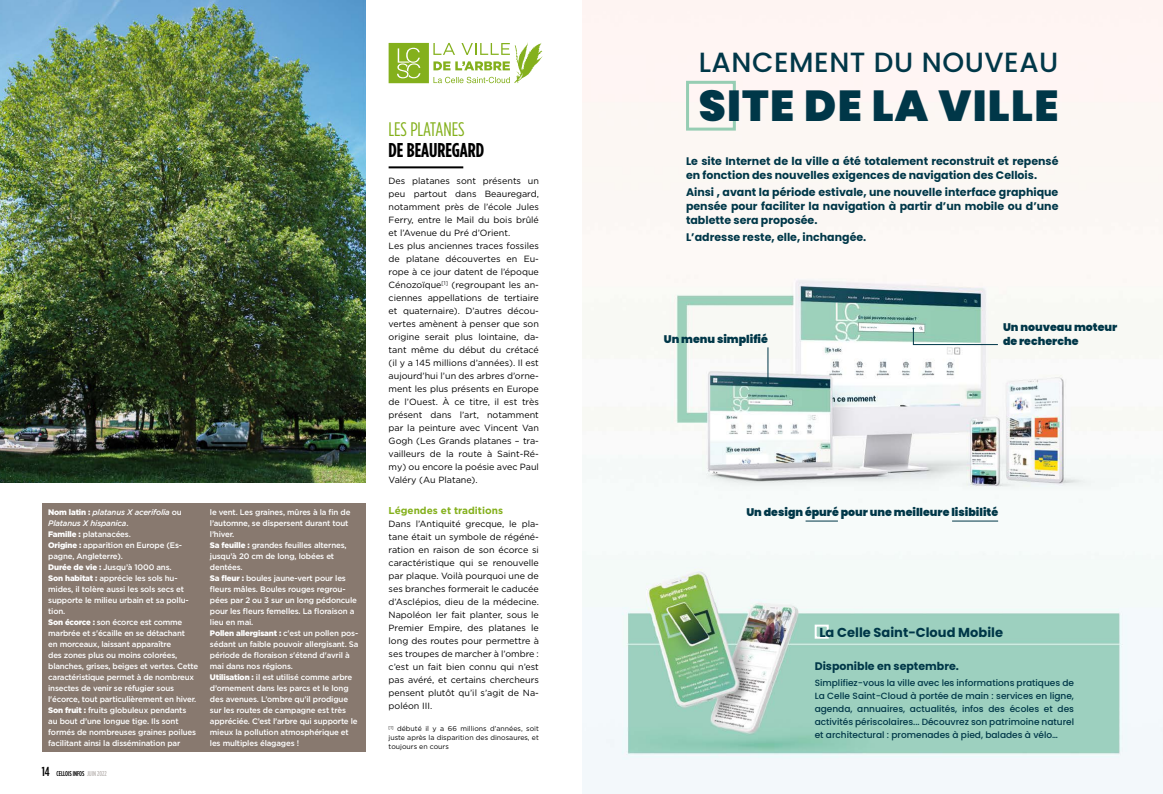
<style>
.page{position:relative;width:1163px;height:794px;background:#fff}
.page>*{position:absolute;margin:0;border:0;box-sizing:border-box;transform-origin:0 0}
.t1{font:900 43.3px "Poppins";letter-spacing:.03em;color:#003748}
.t2{font:500 27.8px "Poppins";letter-spacing:.02em;color:#003748}
.t3{font:700 20px "Gotham Condensed";color:#000}
.t4{font:19.6px "Gotham Condensed";color:#84b01c}
.t5{font:700 13px "Poppins";color:#003748}
.t6{font:700 11px/14px "Poppins";color:#003748}
.t7{font:900 11px/14px "Poppins";color:#003748}
.t8{font:700 10px "Gotham";color:#84b01c}
.t9{font:9px/13px "Gotham";color:#000}
.t10{font:500 9px/13px "Poppins";color:#003748;text-align:justify}
.t11{font:500 8px/11px "Gotham";letter-spacing:-.02em;color:#fff}
.t12{font:7px/9px "Gotham";color:#000;text-align:justify}
.t13{font:500 7px "Gotham Condensed";color:#000}
.s1{font-weight:900}
.s2{font-style:italic}
.s3{font-size:13px}
.s4{color:#bbb6b3}
</style>
<div class="page">
<img style="left:582px;top:0;width:580px;height:794px">
<div style="left:686px;top:81px;width:49px;height:50px;border:3px solid #96cdb3"></div>
<div style="left:814px;top:624px;width:14px;height:14px;border:2px solid #fff"></div>
<hr style="left:767px;top:347px;width:1px;height:36px;background:#003748">
<svg style="left:912px;top:327px;width:86px;height:18px"></svg>
<hr style="left:805px;top:521px;width:32px;height:1px;background:#003748">
<hr style="left:951px;top:521px;width:46px;height:1px;background:#003748">
<img style="left:0;top:0;width:366px;height:482px">
<svg style="left:388px;top:43px;width:154px;height:40px"></svg>
<hr style="left:388px;top:166px;width:75px;height:2px;background:#000">
<div style="left:43px;top:503px;width:323px;height:249px;background:#88796f"></div>
<p class="t11" style="left:48px;top:506px;width:151px"><span class="s1">Nom latin :</span> <span class="s2">platanus X acerifolia</span> ou <span class="s2">Platanus X hispanica</span>.<br><span class="s1">Famille :</span> platanacées.<br><span class="s1">Origine :</span> apparition en Europe (Es&shy;pagne, Angleterre).<br><span class="s1">Durée de vie :</span> Jusqu’à 1000 ans.<br><span class="s1">Son habitat :</span> apprécie les sols hu&shy;mides, il tolère aussi les sols secs et supporte le milieu urbain et sa pollu&shy;tion.<br><span class="s1">Son écorce :</span> son écorce est comme marbrée et s'écaille en se détachant<br>en morceaux, laissant apparaître<br>des zones plus ou moins colorées, blanches, grises, beiges et vertes. Cette caractéristique permet à de nombreux insectes de venir se réfugier sous l'écorce, tout particulièrement en hiver.<br><span class="s1">Son fruit :</span> fruits globuleux pendants<br>au bout d’une longue tige. Ils sont formés de nombreuses graines poilues facilitant ainsi la dissémination par</p>
<p class="t11" style="left:210px;top:506px;width:150px">le vent. Les graines, mûres à la fin de l’automne, se dispersent durant tout l’hiver.<br><span class="s1">Sa feuille :</span> grandes feuilles alternes, jusqu’à 20 cm de long, lobées et dentées.<br><span class="s1">Sa fleur :</span> boules jaune-vert pour les fleurs mâles. Boules rouges regrou&shy;pées par 2 ou 3 sur un long pédoncule pour les fleurs femelles. La floraison a lieu en mai.<br><span class="s1">Pollen allergisant :</span> c'est un pollen pos&shy;sédant un faible pouvoir allergisant. Sa période de floraison s'étend d'avril à mai dans nos régions.<br><span class="s1">Utilisation :</span> il est utilisé comme arbre d’ornement dans les parcs et le long des avenues. L’ombre qu’il prodigue sur les routes de campagne est très appréciée. C’est l’arbre qui supporte le mieux la pollution atmosphérique et les multiples élagages !</p>
<p class="t13" style="left:42px;top:770px;width:66px"><span class="s3">14</span> CELLOIS INFOS <span class="s4">JUIN 2022</span></p>
<h3 class="t4" style="left:388px;top:119px;width:77px">LES PLATANES</h3>
<h3 class="t3" style="left:388px;top:139px;width:97px">DE BEAUREGARD</h3>
<p class="t9" style="left:388px;top:174px;width:152px">Des platanes sont présents un peu partout dans Beauregard, notamment près de l’école Jules<br>Ferry, entre le Mail du bois brûlé et l’Avenue du Pré d’Orient.<br>Les plus anciennes traces fossiles de platane découvertes en Eu&shy;rope à ce jour datent de l’époque<br>Cénozoïque<sup>[1]</sup> (regroupant les an&shy;ciennes appellations de tertiaire et quaternaire). D’autres décou&shy;vertes amènent à penser que son origine serait plus lointaine, da&shy;tant même du début du crétacé (il y a 145 millions d’années). Il est aujourd’hui l’un des arbres d’orne&shy;ment les plus présents en Europe de l’Ouest. À ce titre, il est très présent dans l’art, notamment par la peinture avec Vincent Van<br>Gogh (Les Grands platanes – tra&shy;vailleurs de la route à Saint-Ré&shy;my) ou encore la poésie avec Paul<br>Valéry (Au Platane).</p>
<p class="t8" style="left:388px;top:504px;width:116px">Légendes et traditions</p>
<p class="t9" style="left:388px;top:517px;width:152px;text-align:justify">Dans l’Antiquité grecque, le pla&shy;tane était un symbole de régéné&shy;ration en raison de son écorce si caractéristique qui se renouvelle par plaque. Voilà pourquoi une de ses branches formerait le caducée d’Asclépios, dieu de la médecine.<br>Napoléon Ier fait planter, sous le Premier Empire, des platanes le long des routes pour permettre à ses troupes de marcher à l’ombre : c’est un fait bien connu qui n’est pas avéré, et certains chercheurs pensent plutôt qu’il s’agit de Na&shy;poléon III.</p>
<p class="t12" style="left:388px;top:724px;width:152px"><sup>[1]</sup> débuté il y a 66 millions d’années, soit juste après la disparition des dinosaures, et toujours en cours</p>
<h2 class="t2" style="left:698px;top:46px;width:361px">LANCEMENT DU NOUVEAU</h2>
<h1 class="t1" style="left:698px;top:81px;width:361px">SITE DE LA VILLE</h1>
<h3 class="t6" style="left:686px;top:154px;width:374px">Le site Internet de la ville a été totalement reconstruit et repensé en fonction des nouvelles exigences de navigation des Cellois.</h3>
<h3 class="t6" style="left:686px;top:185px;width:374px;text-align:justify">Ainsi , avant la période estivale, une nouvelle interface graphique pensée pour faciliter la navigation à partir d’un mobile ou d’une tablette sera proposée.</h3>
<h3 class="t6" style="left:686px;top:230px;width:182px">L’adresse reste, elle, inchangée.</h3>
<h3 class="t7" style="left:663px;top:332px;width:106px">Un menu simplifié</h3>
<h3 class="t7" style="left:1002px;top:320px;width:116px">Un nouveau moteur de recherche</h3>
<h3 class="t7" style="left:746px;top:505px;width:253px">Un design épuré pour une meilleure lisibilité</h3>
<h3 class="t5" style="left:819px;top:624px;width:185px">La Celle Saint-Cloud Mobile</h3>
<h3 class="t6" style="left:814px;top:659px;width:146px">Disponible en septembre.</h3>
<p class="t10" style="left:814px;top:676px;width:261px">Simplifiez-vous la ville avec les informations pratiques de La Celle Saint-Cloud à portée de main : services en ligne, agenda, annuaires, actualités, infos des écoles et des activités périscolaires... Découvrez son patrimoine naturel et architectural : promenades à pied, balades à vélo…</p>
</div>
